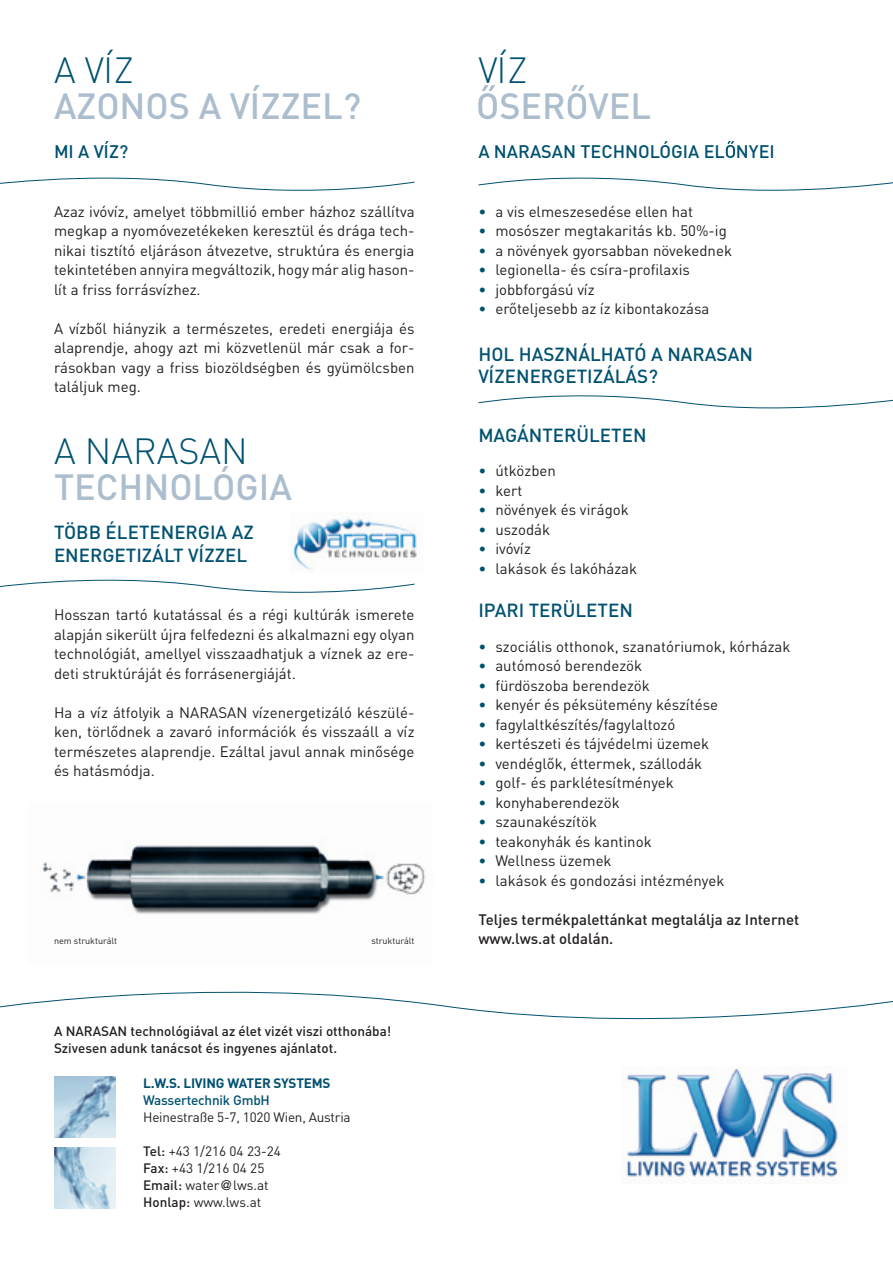
<style>
.page{position:relative;width:893px;height:1263px;background:#fff}
.page>*{position:absolute;margin:0;border:0;box-sizing:border-box;transform-origin:0 0}
.t1{font:500 36px "DIN";color:#acbece}
.t2{font:300 36px "DIN";color:#005170}
.t3{font:500 18.75px/22.5px "DIN";color:#005170}
.t4{font:500 18px "DIN";color:#005170}
.t5{font:15px/19.5px "DIN";color:#231f20;text-align:justify}
.t6{font:500 15px/19.5px "DIN";color:#231f20}
.t7{font:13.5px/17.1px "DIN";letter-spacing:-.015em;color:#231f20}
.t8{font:500 13.5px/17.2px "DIN";color:#231f20}
.t9{font:700 13.5px "DIN";letter-spacing:-.015em;color:#005170}
.t10{font:500 13.5px "DIN";letter-spacing:-.015em;color:#005170}
.t11{font:9px "DIN";color:#231f20}
.s1{font-weight:500}
.s2{font-family:"Helvetica"}
.s3{color:#005170}
</style>
<div class="page">
<img style="left:42px;top:845px;width:384px;height:69px">
<svg style="left:0;top:177px;width:415px;height:14px"></svg>
<svg style="left:0;top:579px;width:415px;height:14px"></svg>
<svg style="left:478px;top:177px;width:415px;height:14px"></svg>
<svg style="left:478px;top:395px;width:415px;height:14px"></svg>
<svg style="left:0;top:991px;width:893px;height:29px"></svg>
<img style="left:292px;top:517px;width:126px;height:54px">
<img style="left:54px;top:1076px;width:61px;height:61px">
<img style="left:54px;top:1148px;width:61px;height:61px">
<img style="left:622px;top:1066px;width:216px;height:118px">
<svg style="left:478px;top:85px;width:19px;height:34px"></svg>
<svg style="left:568px;top:85px;width:18px;height:34px"></svg>
<svg style="left:726px;top:141px;width:9px;height:17px"></svg>
<h1 class="t2" style="left:54px;top:48px;width:82px">A VÍZ</h1>
<h1 class="t1" style="left:54px;top:83px;width:309px">AZONOS A VÍZZEL?</h1>
<p class="t4" style="left:54px;top:140px;width:76px">MI A VÍZ?</p>
<p class="t5" style="left:54px;top:201px;width:362px">Azaz ivóvíz, amelyet többmillió ember házhoz szállítva megkap a nyomóvezetékeken keresztül és drága tech&shy;nikai tisztító eljáráson átvezetve, struktúra és energia tekintetében annyira megváltozik, hogy már alig hason&shy;lít a friss forrásvízhez.</p>
<p class="t5" style="left:54px;top:318px;width:362px">A vízbo˝l hiányzik a természetes, eredeti energiája és alaprendje, ahogy azt mi közvetlenül már csak a for&shy;rásokban vagy a friss biozöldségben és gyümölcsben találjuk meg.</p>
<h1 class="t2" style="left:54px;top:429px;width:195px">A NARASAN</h1>
<h1 class="t1" style="left:54px;top:464px;width:239px">TECHNOLÓGIA</h1>
<p class="t3" style="left:54px;top:520px;width:201px">TÖBB ÉLETENERGIA AZ<br>ENERGETIZÁLT VÍZZEL</p>
<p class="t5" style="left:54px;top:605px;width:362px">Hosszan tartó kutatással és a régi kultúrák ismerete alapján sikerült újra felfedezni és alkalmazni egy olyan technológiát, amellyel visszaadhatjuk a víznek az ere&shy;deti struktúráját és forrásenergiáját.</p>
<p class="t5" style="left:54px;top:702px;width:362px">Ha a víz átfolyik a NARASAN vízenergetizáló készülé&shy;ken, törlo˝dnek a zavaró információk és visszaáll a víz természetes alaprendje. Ezáltal javul annak mino˝sége és hatásmódja.</p>
<p class="t11" style="left:54px;top:935px;width:65px">nem strukturált</p>
<p class="t11" style="left:371px;top:935px;width:45px">strukturált</p>
<p class="t8" style="left:54px;top:1022px;width:339px">A NARASAN technológiával az élet vizét viszi otthonába!<br>Szivesen adunk tanácsot és ingyenes ajánlatot.</p>
<p class="t9" style="left:143px;top:1074px;width:189px">L.W.S. LIVING WATER SYSTEMS</p>
<p class="t10" style="left:143px;top:1091px;width:128px">Wassertechnik GmbH</p>
<p class="t7" style="left:143px;top:1108px;width:209px">Heinestraße 5-7, 1020 Wien, Austria</p>
<p class="t7" style="left:143px;top:1142px;width:139px"><span class="s1">Tel:</span> +43 1/216 04 23-24<br><span class="s1">Fax:</span> +43 1/216 04 25<br><span class="s1">Email:</span> water<span class="s2">@</span>lws.at<br><span class="s1">Honlap:</span> www.lws.at</p>
<h1 class="t2" style="left:478px;top:48px;width:51px">VÍZ</h1>
<h1 class="t1" style="left:499px;top:83px;width:153px">SER VEL</h1>
<p class="t4" style="left:478px;top:140px;width:298px">A NARASAN TECHNOLÓGIA EL NYEI</p>
<p class="t5" style="left:478px;top:201px;width:216px"><span class="s3">•</span> a vis elmeszesedése ellen hat</p>
<p class="t5" style="left:478px;top:221px;width:250px"><span class="s3">•</span> mosószer megtakaritás kb. 50%-ig</p>
<p class="t5" style="left:478px;top:240px;width:255px"><span class="s3">•</span> a növények gyorsabban növekednek</p>
<p class="t5" style="left:478px;top:260px;width:213px"><span class="s3">•</span> legionella- és csíra-profilaxis</p>
<p class="t5" style="left:478px;top:279px;width:118px"><span class="s3">•</span> jobbforgású víz</p>
<p class="t5" style="left:478px;top:299px;width:233px"><span class="s3">•</span> ero˝teljesebb az íz kibontakozása</p>
<p class="t3" style="left:478px;top:342px;width:276px">HOL HASZNÁLHATÓ A NARASAN<br>VÍZENERGETIZÁLÁS?</p>
<p class="t3" style="left:478px;top:423px;width:170px">MAGÁNTERÜLETEN</p>
<p class="t5" style="left:478px;top:461px;width:79px"><span class="s3">•</span> útközben</p>
<p class="t5" style="left:478px;top:480px;width:45px"><span class="s3">•</span> kert</p>
<p class="t5" style="left:478px;top:500px;width:152px"><span class="s3">•</span> növények és virágok</p>
<p class="t5" style="left:478px;top:519px;width:73px"><span class="s3">•</span> uszodák</p>
<p class="t5" style="left:478px;top:539px;width:54px"><span class="s3">•</span> ivóvíz</p>
<p class="t5" style="left:478px;top:558px;width:160px"><span class="s3">•</span> lakások és lakóházak</p>
<p class="t3" style="left:478px;top:598px;width:156px">IPARI TERÜLETEN</p>
<p class="t5" style="left:478px;top:636px;width:314px"><span class="s3">•</span> szociális otthonok, szanatóriumok, kórházak</p>
<p class="t5" style="left:478px;top:656px;width:165px"><span class="s3">•</span> autómosó berendezök</p>
<p class="t5" style="left:478px;top:675px;width:173px"><span class="s3">•</span> fürdöszoba berendezök</p>
<p class="t5" style="left:478px;top:695px;width:241px"><span class="s3">•</span> kenyér és péksütemény készítése</p>
<p class="t5" style="left:478px;top:714px;width:199px"><span class="s3">•</span> fagylaltkészítés/fagylaltozó</p>
<p class="t5" style="left:478px;top:734px;width:232px"><span class="s3">•</span> kertészeti és tájvédelmi üzemek</p>
<p class="t5" style="left:478px;top:753px;width:225px"><span class="s3">•</span> vendéglo˝k, éttermek, szállodák</p>
<p class="t5" style="left:478px;top:773px;width:197px"><span class="s3">•</span> golf- és parklétesítmények</p>
<p class="t5" style="left:478px;top:792px;width:143px"><span class="s3">•</span> konyhaberendezök</p>
<p class="t5" style="left:478px;top:812px;width:120px"><span class="s3">•</span> szaunakészítök</p>
<p class="t5" style="left:478px;top:831px;width:175px"><span class="s3">•</span> teakonyhák és kantinok</p>
<p class="t5" style="left:478px;top:851px;width:135px"><span class="s3">•</span> Wellness üzemek</p>
<p class="t5" style="left:478px;top:870px;width:248px"><span class="s3">•</span> lakások és gondozási intézmények</p>
<p class="t6" style="left:478px;top:909px;width:322px">Teljes termékpalettánkat megtalálja az Internet www.lws.at oldalán.</p>
</div>
